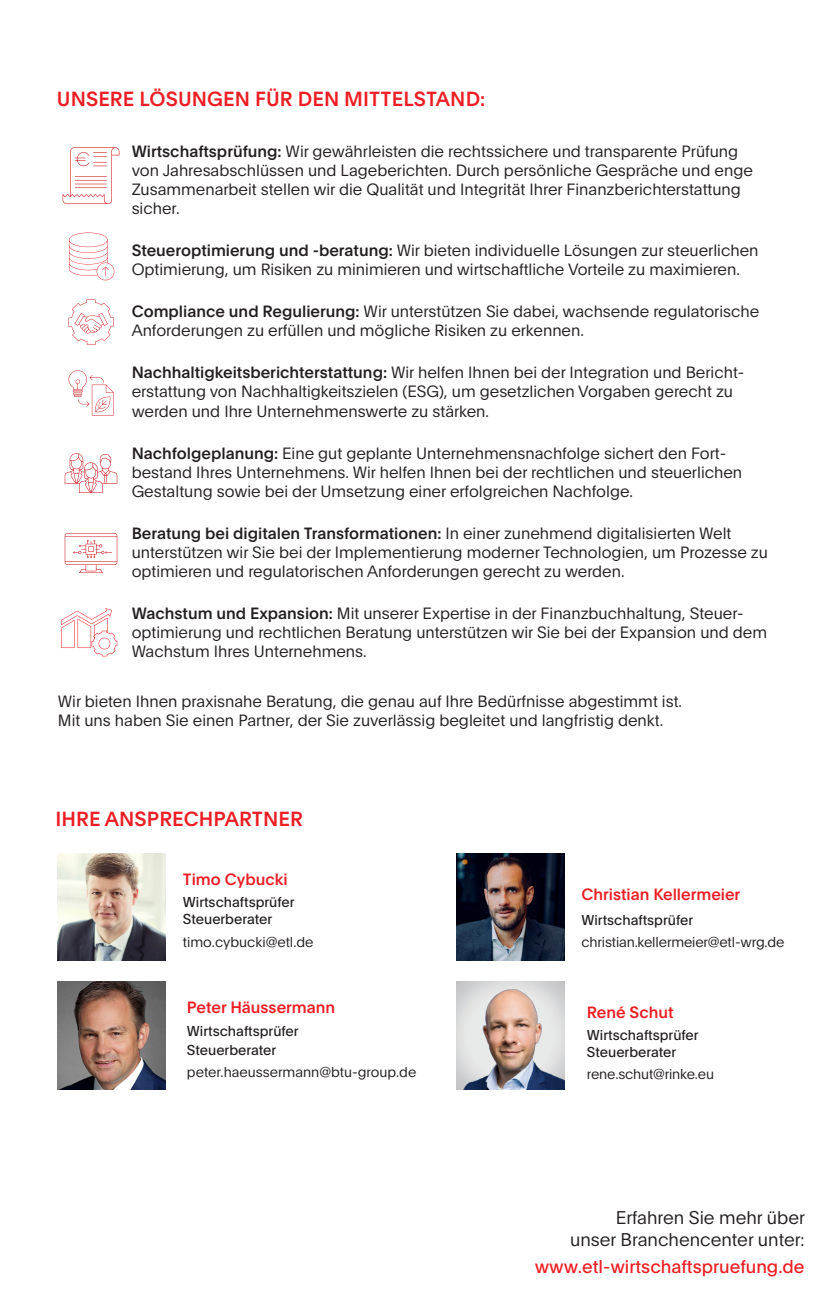
<style>
.page{position:relative;width:840px;height:1304px;background:#fff}
.page>*{position:absolute;margin:0;border:0;box-sizing:border-box;transform-origin:0 0}
.t1{font:500 20px "Plain";letter-spacing:.005em;color:#ee1d23}
.t2{font:300 18px/21.6px "Plain";color:#231f20;text-align:right}
.t3{font:18px "Plain";color:#ee1d23}
.t4{font:300 16px/19.2px "Plain";color:#231f20}
.t5{font:500 16px "Plain";color:#ee1d23}
.t6{font:14px/16.8px "Plain";color:#231f20}
.t7{font:300 14px "Plain";letter-spacing:-.01em;color:#231f20}
.s1{font-weight:500}
</style>
<div class="page">
<img style="left:58px;top:982px;width:108px;height:108px">
<svg style="left:69px;top:370px;width:45px;height:45px"></svg>
<svg style="left:65px;top:533px;width:52px;height:40px"></svg>
<svg style="left:65px;top:453px;width:52px;height:40px"></svg>
<img style="left:456px;top:982px;width:108px;height:108px">
<img style="left:58px;top:853px;width:108px;height:108px">
<img style="left:456px;top:853px;width:108px;height:108px">
<svg style="left:68px;top:299px;width:46px;height:46px"></svg>
<svg style="left:69px;top:233px;width:46px;height:48px"></svg>
<svg style="left:61px;top:608px;width:56px;height:48px"></svg>
<svg style="left:63px;top:147px;width:56px;height:57px"></svg>
<p class="t1" style="left:57px;top:85px;width:429px">UNSERE LÖSUNGEN FÜR DEN MITTELSTAND:</p>
<p class="t4" style="left:132px;top:140px;width:622px"><span class="s1">Wirtschaftsprüfung:</span> Wir gewährleisten die rechtssichere und transparente Prüfung von Jahresabschlüssen und Lageberichten. Durch persönliche Gespräche und enge Zusammenarbeit stellen wir die Qualität und Integrität Ihrer Finanzberichterstattung sicher.</p>
<p class="t4" style="left:132px;top:240px;width:628px"><span class="s1">Steueroptimierung und -beratung:</span> Wir bieten individuelle Lösungen zur steuerlichen<br>Optimierung, um Risiken zu minimieren und wirtschaftliche Vorteile zu maximieren.</p>
<p class="t4" style="left:132px;top:301px;width:628px"><span class="s1">Compliance und Regulierung:</span> Wir unterstützen Sie dabei, wachsende regulatorische<br>Anforderungen zu erfüllen und mögliche Risiken zu erkennen.</p>
<p class="t4" style="left:132px;top:362px;width:614px"><span class="s1">Nachhaltigkeitsberichterstattung:</span> Wir helfen Ihnen bei der Integration und Bericht&shy;erstattung von Nachhaltigkeitszielen (ESG), um gesetzlichen Vorgaben gerecht zu werden und Ihre Unternehmenswerte zu stärken.</p>
<p class="t4" style="left:132px;top:442px;width:611px"><span class="s1">Nachfolgeplanung:</span> Eine gut geplante Unternehmensnachfolge sichert den Fort&shy;bestand Ihres Unternehmens. Wir helfen Ihnen bei der rechtlichen und steuerlichen<br>Gestaltung sowie bei der Umsetzung einer erfolgreichen Nachfolge.</p>
<p class="t4" style="left:132px;top:523px;width:637px"><span class="s1">Beratung bei digitalen Transformationen:</span> In einer zunehmend digitalisierten Welt unterstützen wir Sie bei der Implementierung moderner Technologien, um Prozesse zu optimieren und regulatorischen Anforderungen gerecht zu werden.</p>
<p class="t4" style="left:132px;top:603px;width:636px"><span class="s1">Wachstum und Expansion:</span> Mit unserer Expertise in der Finanzbuchhaltung, Steuer&shy;optimierung und rechtlichen Beratung unterstützen wir Sie bei der Expansion und dem<br>Wachstum Ihres Unternehmens.</p>
<p class="t4" style="left:58px;top:691px;width:625px">Wir bieten Ihnen praxisnahe Beratung, die genau auf Ihre Bedürfnisse abgestimmt ist.<br>Mit uns haben Sie einen Partner, der Sie zuverlässig begleitet und langfristig denkt.</p>
<p class="t1" style="left:55px;top:805px;width:249px">IHRE ANSPRECHPARTNER</p>
<p class="t5" style="left:183px;top:868px;width:106px">Timo Cybucki</p>
<p class="t6" style="left:183px;top:893px;width:113px">Wirtschaftsprüfer<br>Steuerberater</p>
<p class="t7" style="left:183px;top:932px;width:132px">timo.cybucki@etl.de</p>
<p class="t5" style="left:187px;top:996px;width:150px">Peter Häussermann</p>
<p class="t6" style="left:187px;top:1020px;width:113px;line-height:19.2px">Wirtschaftsprüfer<br>Steuerberater</p>
<p class="t7" style="left:187px;top:1063px;width:231px">peter.haeussermann@btu-group.de</p>
<p class="t5" style="left:581px;top:883px;width:160px">Christian Kellermeier</p>
<p class="t6" style="left:581px;top:910px;width:113px">Wirtschaftsprüfer</p>
<p class="t7" style="left:581px;top:932px;width:204px">christian.kellermeier@etl-wrg.de</p>
<p class="t5" style="left:586px;top:1001px;width:88px">René Schut</p>
<p class="t6" style="left:586px;top:1026px;width:113px">Wirtschaftsprüfer<br>Steuerberater</p>
<p class="t7" style="left:586px;top:1065px;width:128px">rene.schut@rinke.eu</p>
<p class="t2" style="left:570px;top:1206px;width:236px">Erfahren Sie mehr über unser Branchencenter unter:</p>
<p class="t3" style="left:534px;top:1254px;width:271px">www.etl-wirtschaftspruefung.de</p>
</div>
